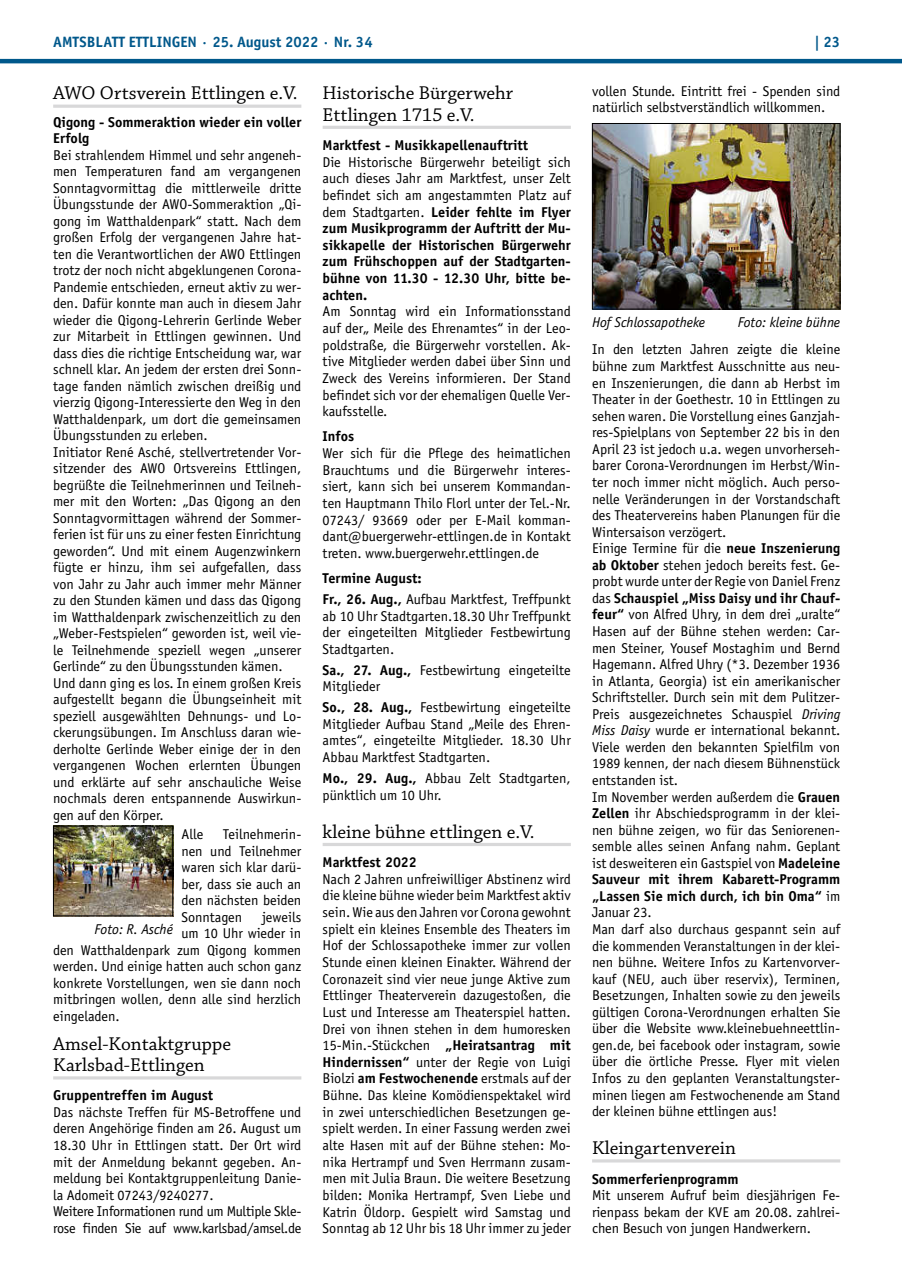
<style>
.page{position:relative;width:902px;height:1280px;background:#fff}
.page>*{position:absolute;margin:0;border:0;box-sizing:border-box;transform-origin:0 0}
.t1{font:19.5px/21px "Chaparral Pro";color:#000}
.t2{font:700 15px "Officina Sans";color:#00588b}
.t3{font:14.25px/16.5px "Officina Sans";color:#000;text-align:justify}
.t4{font:700 14.25px/16.6px "Officina Sans";color:#000}
.t5{font:italic 14.25px "Officina Sans";color:#000}
.s1{font-weight:400}
.s2{font-weight:700}
.s3{font-style:italic}
</style>
<div class="page">
<hr style="left:0;top:59px;width:901px;height:4px;background:#00588b">
<hr style="left:53px;top:105px;width:248px;height:3px;background:#d8d8d9">
<hr style="left:53px;top:1076px;width:248px;height:3px;background:#d8d8d9">
<img style="left:55px;top:828px;width:116px;height:86px">
<div style="left:53px;top:826px;width:120px;height:90px;border:1px solid #000"></div>
<hr style="left:322px;top:126px;width:248px;height:3px;background:#d8d8d9">
<hr style="left:322px;top:843px;width:248px;height:3px;background:#d8d8d9">
<hr style="left:592px;top:1159px;width:248px;height:3px;background:#d8d8d9">
<img style="left:594px;top:125px;width:244px;height:182px">
<div style="left:592px;top:123px;width:248px;height:186px;border:1px solid #000"></div>
<p class="t2" style="left:53px;top:32px;width:321px">AMTSBLATT ETTLINGEN · 25. August 2022 · Nr. 34</p>
<p class="t2" style="left:814px;top:32px;width:28px">| 23</p>
<h1 class="t1" style="left:53px;top:84px;width:246px">AWO Ortsverein Ettlingen e.V.</h1>
<p class="t4" style="left:53px;top:113px;width:250px">Qigong - Sommeraktion wieder ein voller<br>Erfolg</p>
<p class="t3" style="left:53px;top:147px;width:250px;text-align:left">Bei strahlendem Himmel und sehr angeneh&shy;men Temperaturen fand am vergangenen Sonntagvormittag die mittlerweile dritte Übungsstunde der AWO-Sommeraktion „Qi&shy;gong im Watthaldenpark“ statt. Nach dem großen Erfolg der vergangenen Jahre hat&shy;ten die Verantwortlichen der AWO Ettlingen trotz der noch nicht abgeklungenen Corona-Pandemie entschieden, erneut aktiv zu wer&shy;den. Dafür konnte man auch in diesem Jahr wieder die Qigong-Lehrerin Gerlinde Weber zur Mitarbeit in Ettlingen gewinnen. Und dass dies die richtige Entscheidung war, war schnell klar. An jedem der ersten drei Sonn&shy;tage fanden nämlich zwischen dreißig und vierzig Qigong-Interessierte den Weg in den Watthaldenpark, um dort die gemeinsamen Übungsstunden zu erleben.<br>Initiator René Asché, stellvertretender Vor&shy;sitzender des AWO Ortsvereins Ettlingen, begrüßte die Teilnehmerinnen und Teilneh&shy;mer mit den Worten: „Das Qigong an den Sonntagvormittagen während der Sommer&shy;ferien ist für uns zu einer festen Einrichtung geworden“. Und mit einem Augenzwinkern fügte er hinzu, ihm sei aufgefallen, dass von Jahr zu Jahr auch immer mehr Männer zu den Stunden kämen und dass das Qigong im Watthaldenpark zwischenzeitlich zu den „Weber-Festspielen“ geworden ist, weil vie&shy;le Teilnehmende speziell wegen „unserer Gerlinde“ zu den Übungsstunden kämen.<br>Und dann ging es los. In einem großen Kreis aufgestellt begann die Übungseinheit mit speziell ausgewählten Dehnungs- und Lo&shy;ckerungsübungen. Im Anschluss daran wie&shy;derholte Gerlinde Weber einige der in den vergangenen Wochen erlernten Übungen und erklärte auf sehr anschauliche Weise nochmals deren entspannende Auswirkun&shy;gen auf den Körper.</p>
<p class="t3" style="left:592px;top:83px;width:250px">vollen Stunde. Eintritt frei - Spenden sind natürlich selbstverständlich willkommen.</p>
<h1 class="t1" style="left:322px;top:83px;width:192px">Historische Bürgerwehr<br>Ettlingen 1715 e.V.</h1>
<p class="t4" style="left:322px;top:137px;width:207px">Marktfest - Musikkapellenauftritt</p>
<p class="t4" style="left:322px;top:153px;width:250px;text-align:justify"><span class="s1">Die Historische Bürgerwehr beteiligt sich auch dieses Jahr am Marktfest, unser Zelt befindet sich am angestammten Platz auf dem Stadtgarten.</span> Leider fehlte im Flyer zum Musikprogramm der Auftritt der Mu&shy;sikkapelle der Historischen Bürgerwehr zum Frühschoppen auf der Stadtgarten&shy;bühne von 11.30 - 12.30 Uhr, bitte be&shy;achten.</p>
<p class="t3" style="left:322px;top:303px;width:250px">Am Sonntag wird ein Informationsstand auf der„ Meile des Ehrenamtes“ in der Leo&shy;poldstraße, die Bürgerwehr vorstellen. Ak&shy;tive Mitglieder werden dabei über Sinn und Zweck des Vereins informieren. Der Stand befindet sich vor der ehemaligen Quelle Ver&shy;kaufsstelle.</p>
<p class="t4" style="left:322px;top:428px;width:33px">Infos</p>
<p class="t3" style="left:322px;top:445px;width:250px">Wer sich für die Pflege des heimatlichen Brauchtums und die Bürgerwehr interes&shy;siert, kann sich bei unserem Kommandan&shy;ten Hauptmann Thilo Florl unter der Tel.-Nr.<br>07243/ 93669 oder per E-Mail komman&shy;dant@buergerwehr-ettlingen.de in Kontakt treten. www.buergerwehr.ettlingen.de</p>
<p class="t4" style="left:322px;top:567px;width:250px;line-height:20.9px">Termine August:<br>Fr., 26. Aug., <span class="s1">Aufbau Marktfest, Treffpunkt</span></p>
<p class="t3" style="left:322px;top:607px;width:250px">ab 10 Uhr Stadtgarten.18.30 Uhr Treffpunkt der eingeteilten Mitglieder Festbewirtung Stadtgarten.</p>
<p class="t3" style="left:322px;top:661px;width:250px"><span class="s2">Sa., 27. Aug.,</span> Festbewirtung eingeteilte<br>Mitglieder</p>
<p class="t3" style="left:322px;top:699px;width:250px"><span class="s2">So., 28. Aug.,</span> Festbewirtung eingeteilte Mitglieder Aufbau Stand „Meile des Ehren&shy;amtes“, eingeteilte Mitglieder. 18.30 Uhr Abbau Marktfest Stadtgarten.</p>
<p class="t3" style="left:322px;top:770px;width:250px"><span class="s2">Mo., 29. Aug.,</span> Abbau Zelt Stadtgarten, pünktlich um 10 Uhr.</p>
<h1 class="t1" style="left:322px;top:822px;width:213px">kleine bühne ettlingen e.V.</h1>
<p class="t4" style="left:322px;top:854px;width:96px">Marktfest 2022</p>
<p class="t3" style="left:322px;top:871px;width:250px">Nach 2 Jahren unfreiwilliger Abstinenz wird die kleine bühne wieder beim Marktfest aktiv sein. Wie aus den Jahren vor Corona gewohnt spielt ein kleines Ensemble des Theaters im Hof der Schlossapotheke immer zur vollen Stunde einen kleinen Einakter. Während der Coronazeit sind vier neue junge Aktive zum Ettlinger Theaterverein dazugestoßen, die Lust und Interesse am Theaterspiel hatten.<br>Drei von ihnen stehen in dem humoresken 15-Min.-Stückchen <span class="s2">„Heiratsantrag mit Hindernissen“</span> unter der Regie von Luigi Biolzi <span class="s2">am Festwochenende</span> erstmals auf der Bühne. Das kleine Komödienspektakel wird in zwei unterschiedlichen Besetzungen ge&shy;spielt werden. In einer Fassung werden zwei alte Hasen mit auf der Bühne stehen: Mo&shy;nika Hertrampf und Sven Herrmann zusam&shy;men mit Julia Braun. Die weitere Besetzung bilden: Monika Hertrampf, Sven Liebe und Katrin Öldorp. Gespielt wird Samstag und Sonntag ab 12 Uhr bis 18 Uhr immer zu jeder</p>
<p class="t5" style="left:592px;top:314px;width:115px">Hof Schlossapotheke</p>
<p class="t5" style="left:737px;top:314px;width:104px">Foto: kleine bühne</p>
<p class="t3" style="left:592px;top:341px;width:250px;text-align:left">In den letzten Jahren zeigte die kleine bühne zum Marktfest Ausschnitte aus neu&shy;en Inszenierungen, die dann ab Herbst im Theater in der Goethestr. 10 in Ettlingen zu sehen waren. Die Vorstellung eines Ganzjah&shy;res-Spielplans von September 22 bis in den April 23 ist jedoch u.a. wegen unvorherseh&shy;barer Corona-Verordnungen im Herbst/Win&shy;ter noch immer nicht möglich. Auch perso&shy;nelle Veränderungen in der Vorstandschaft des Theatervereins haben Planungen für die Wintersaison verzögert.<br>Einige Termine für die <span class="s2">neue Inszenierung ab Oktober</span> stehen jedoch bereits fest. Ge&shy;probt wurde unter der Regie von Daniel Frenz das <span class="s2">Schauspiel „Miss Daisy und ihr Chauf&shy;feur“</span> von Alfred Uhry, in dem drei „uralte“ Hasen auf der Bühne stehen werden: Car&shy;men Steiner, Yousef Mostaghim und Bernd Hagemann. Alfred Uhry (*3. Dezember 1936 in Atlanta, Georgia) ist ein amerikanischer Schriftsteller. Durch sein mit dem Pulitzer-Preis ausgezeichnetes Schauspiel <span class="s3">Driving Miss Daisy</span> wurde er international bekannt.<br>Viele werden den bekannten Spielfilm von 1989 kennen, der nach diesem Bühnenstück entstanden ist.<br>Im November werden außerdem die <span class="s2">Grauen Zellen</span> ihr Abschiedsprogramm in der klei&shy;nen bühne zeigen, wo für das Seniorenen&shy;semble alles seinen Anfang nahm. Geplant ist desweiteren ein Gastspiel von <span class="s2">Madeleine Sauveur mit ihrem Kabarett-Programm „Lassen Sie mich durch, ich bin Oma“</span> im Januar 23.<br>Man darf also durchaus gespannt sein auf die kommenden Veranstaltungen in der klei&shy;nen bühne. Weitere Infos zu Kartenvorver&shy;kauf (NEU, auch über reservix), Terminen, Besetzungen, Inhalten sowie zu den jeweils gültigen Corona-Verordnungen erhalten Sie über die Website www.kleinebuehneettlin&shy;gen.de, bei facebook oder instagram, sowie über die örtliche Presse. Flyer mit vielen Infos zu den geplanten Veranstaltungster&shy;minen liegen am Festwochenende am Stand der kleinen bühne ettlingen aus!</p>
<h1 class="t1" style="left:592px;top:1138px;width:145px">Kleingartenverein</h1>
<p class="t4" style="left:592px;top:1170px;width:148px">Sommerferienprogramm</p>
<p class="t3" style="left:592px;top:1187px;width:250px">Mit unserem Aufruf beim diesjährigen Fe&shy;rienpass bekam der KVE am 20.08. zahlrei&shy;chen Besuch von jungen Handwerkern.</p>
<p class="t3" style="left:181px;top:826px;width:121px;text-indent:41px">Teilnehmerin&shy;nen und Teilnehmer waren sich klar darü&shy;ber, dass sie auch an den nächsten beiden Sonntagen</p>
<p class="t3" style="left:181px;top:826px;width:23px">Alle</p>
<p class="t3" style="left:262px;top:909px;width:41px">jeweils</p>
<p class="t3" style="left:181px;top:925px;width:121px">um 10 Uhr wieder in</p>
<p class="t3" style="left:53px;top:942px;width:250px">den Watthaldenpark zum Qigong kommen</p>
<p class="t3" style="left:53px;top:958px;width:250px">werden. Und einige hatten auch schon ganz</p>
<p class="t3" style="left:53px;top:975px;width:250px">konkrete Vorstellungen, wen sie dann noch</p>
<p class="t3" style="left:53px;top:991px;width:250px">mitbringen wollen, denn alle sind herzlich</p>
<p class="t3" style="left:53px;top:1008px;width:68px">eingeladen.</p>
<h1 class="t1" style="left:53px;top:1034px;width:179px">Amsel-Kontaktgruppe<br>Karlsbad-Ettlingen</h1>
<p class="t4" style="left:53px;top:1087px;width:161px">Gruppentreffen im August</p>
<p class="t3" style="left:53px;top:1104px;width:250px;text-align:left">Das nächste Treffen für MS-Betroffene und deren Angehörige finden am 26. August um 18.30 Uhr in Ettlingen statt. Der Ort wird mit der Anmeldung bekannt gegeben. An&shy;meldung bei Kontaktgruppenleitung Danie&shy;la Adomeit 07243/9240277.<br>Weitere Informationen rund um Multiple Skle&shy;rose finden Sie auf www.karlsbad/amsel.de</p>
<p class="t5" style="left:94px;top:921px;width:80px">Foto: R. Asché</p>
</div>
